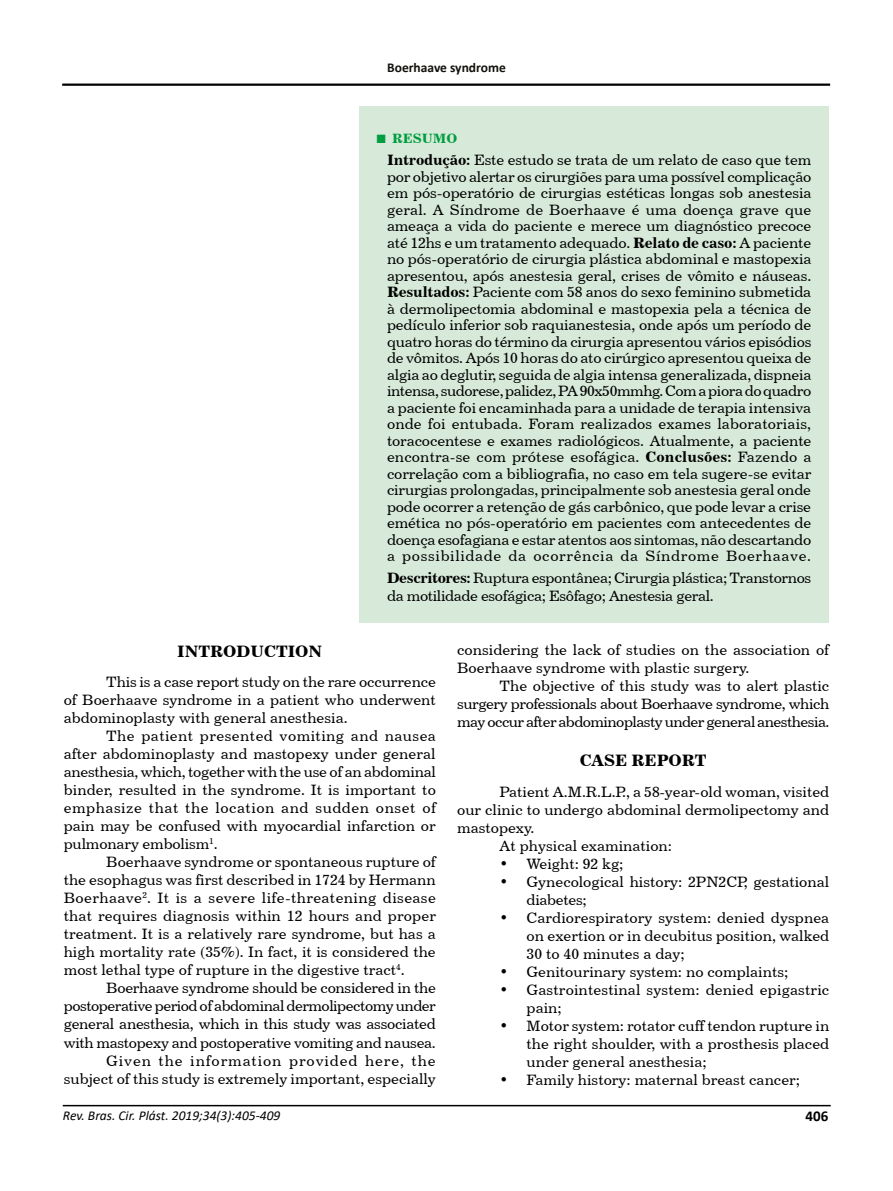
<style>
.page{position:relative;width:893px;height:1191px;background:#fff}
.page>*{position:absolute;margin:0;border:0;box-sizing:border-box;transform-origin:0 0}
.t1{font:16.5px "Century 731 BT Bold A";color:#000}
.t2{font:15px/16.5px "Century 731 BT Roman A";color:#000;text-align:justify}
.t3{font:15px/18px "Century 731 BT Roman A";letter-spacing:-.02em;color:#000;text-align:right}
.t4{font:15px/18px "Century 731 BT Roman A";letter-spacing:-.025em;color:#000}
.t5{font:700 15px "Calibri";color:#000}
.t6{font:italic 13.5px "Calibri";color:#000}
.t7{font:700 13.5px "Calibri";color:#12110c}
.t8{font:13.5px "Century 731 BT Bold A";color:#009d40}
.s1{font-family:"Times New Roman";font-weight:700;font-size:18px}
.s2{font-family:"Century 731 BT Bold A"}
</style>
<div class="page">
<hr style="left:63px;top:1104px;width:768px;height:2px;background:#000">
<hr style="left:62px;top:84px;width:768px;height:2px;background:#000">
<div style="left:359px;top:106px;width:470px;height:516px;background:#d7ead9"></div>
<p class="t7" style="left:387px;top:58px;width:120px">Boerhaave syndrome</p>
<p class="t8" style="left:376px;top:129px;width:83px"><span class="s1">■</span> RESUMO</p>
<p class="t2" style="left:387px;top:151px;width:426px"><span class="s2">Introdução:</span> Este estudo se trata de um relato de caso que tem por objetivo alertar os cirurgiões para uma possível complicação em pós-operatório de cirurgias estéticas longas sob anestesia geral. A Síndrome de Boerhaave é uma doença grave que ameaça a vida do paciente e merece um diagnóstico precoce até 12hs e um tratamento adequado. <span class="s2">Relato de caso:</span> A paciente no pós-operatório de cirurgia plástica abdominal e mastopexia apresentou, após anestesia geral, crises de vômito e náuseas.<br><span class="s2">Resultados:</span> Paciente com 58 anos do sexo feminino submetida à dermolipectomia abdominal e mastopexia pela a técnica de pedículo inferior sob raquianestesia, onde após um período de quatro horas do término da cirurgia apresentou vários episódios de vômitos. Após 10 horas do ato cirúrgico apresentou queixa de algia ao deglutir, seguida de algia intensa generalizada, dispneia intensa, sudorese, palidez, PA 90x50mmhg. Com a piora do quadro a paciente foi encaminhada para a unidade de terapia intensiva onde foi entubada. Foram realizados exames laboratoriais, toracocentese e exames radiológicos. Atualmente, a paciente encontra-se com prótese esofágica. <span class="s2">Conclusões:</span> Fazendo a correlação com a bibliografia, no caso em tela sugere-se evitar cirurgias prolongadas, principalmente sob anestesia geral onde pode ocorrer a retenção de gás carbônico, que pode levar a crise emética no pós-operatório em pacientes com antecedentes de doença esofagiana e estar atentos aos sintomas, não descartando a possibilidade da ocorrência da Síndrome Boerhaave.</p>
<p class="t4" style="left:387px;top:569px;width:426px"><span class="s2">Descritores:</span> Ruptura espontânea; Cirurgia plástica; Transtornos da motilidade esofágica; Esôfago; Anestesia geral.</p>
<p class="t1" style="left:177px;top:640px;width:147px">INTRODUCTION</p>
<p class="t2" style="left:64px;top:673px;width:374px;line-height:18px;text-indent:43px">This is a case report study on the rare occurrence of Boerhaave syndrome in a patient who underwent abdominoplasty with general anesthesia.</p>
<p class="t2" style="left:64px;top:727px;width:374px;line-height:18px;text-indent:43px">The patient presented vomiting and nausea after abdominoplasty and mastopexy under general anesthesia, which, together with the use of an abdominal binder, resulted in the syndrome. It is important to emphasize that the location and sudden onset of pain may be confused with myocardial infarction or pulmonary embolism<sup>1</sup>.</p>
<p class="t2" style="left:64px;top:853px;width:374px;line-height:18px;text-indent:43px">Boerhaave syndrome or spontaneous rupture of the esophagus was first described in 1724 by Hermann Boerhaave<sup>2</sup>. It is a severe life-threatening disease that requires diagnosis within 12 hours and proper treatment. It is a relatively rare syndrome, but has a high mortality rate (35%). In fact, it is considered the most lethal type of rupture in the digestive tract<sup>4</sup>.</p>
<p class="t3" style="left:64px;top:979px;width:374px">Boerhaave syndrome should be considered in the postoperative period of abdominal dermolipectomy under general anesthesia, which in this study was associated with mastopexy and postoperative vomiting and nausea.<br>Given the information provided here, the subject of this study is extremely important, especially</p>
<p class="t2" style="left:457px;top:641px;width:374px;line-height:18px">considering the lack of studies on the association of<br>Boerhaave syndrome with plastic surgery.</p>
<p class="t2" style="left:457px;top:677px;width:374px;line-height:18px;text-indent:43px">The objective of this study was to alert plastic surgery professionals about Boerhaave syndrome, which may occur after abdominoplasty under general anesthesia.</p>
<p class="t1" style="left:580px;top:750px;width:129px">CASE REPORT</p>
<p class="t2" style="left:500px;top:783px;width:331px">Patient A.M.R.L.P., a 58-year-old woman, visited</p>
<p class="t2" style="left:457px;top:801px;width:374px">our clinic to undergo abdominal dermolipectomy and</p>
<p class="t2" style="left:457px;top:819px;width:79px">mastopexy.</p>
<p class="t2" style="left:500px;top:837px;width:174px">At physical examination:</p>
<p class="t2" style="left:500px;top:855px;width:125px">• Weight: 92 kg;</p>
<p class="t2" style="left:527px;top:872px;width:304px;line-height:18px;text-indent:-27px">• Gynecological history: 2PN2CP, gestational diabetes;</p>
<p class="t2" style="left:527px;top:908px;width:304px;line-height:18px;text-indent:-27px">• Cardiorespiratory system: denied dyspnea on exertion or in decubitus position, walked 30 to 40 minutes a day;</p>
<p class="t2" style="left:500px;top:963px;width:290px">• Genitourinary system: no complaints;</p>
<p class="t2" style="left:527px;top:980px;width:304px;line-height:18px;text-indent:-27px">• Gastrointestinal system: denied epigastric pain;</p>
<p class="t2" style="left:527px;top:1016px;width:304px;line-height:18px;text-indent:-27px">• Motor system: rotator cuff tendon rupture in the right shoulder, with a prosthesis placed under general anesthesia;</p>
<p class="t2" style="left:500px;top:1071px;width:302px">• Family history: maternal breast cancer;</p>
<p class="t6" style="left:63px;top:1105px;width:219px">Rev. Bras. Cir. Plást. 2019;34(3):405-409</p>
<p class="t5" style="left:806px;top:1105px;width:24px">406</p>
</div>
